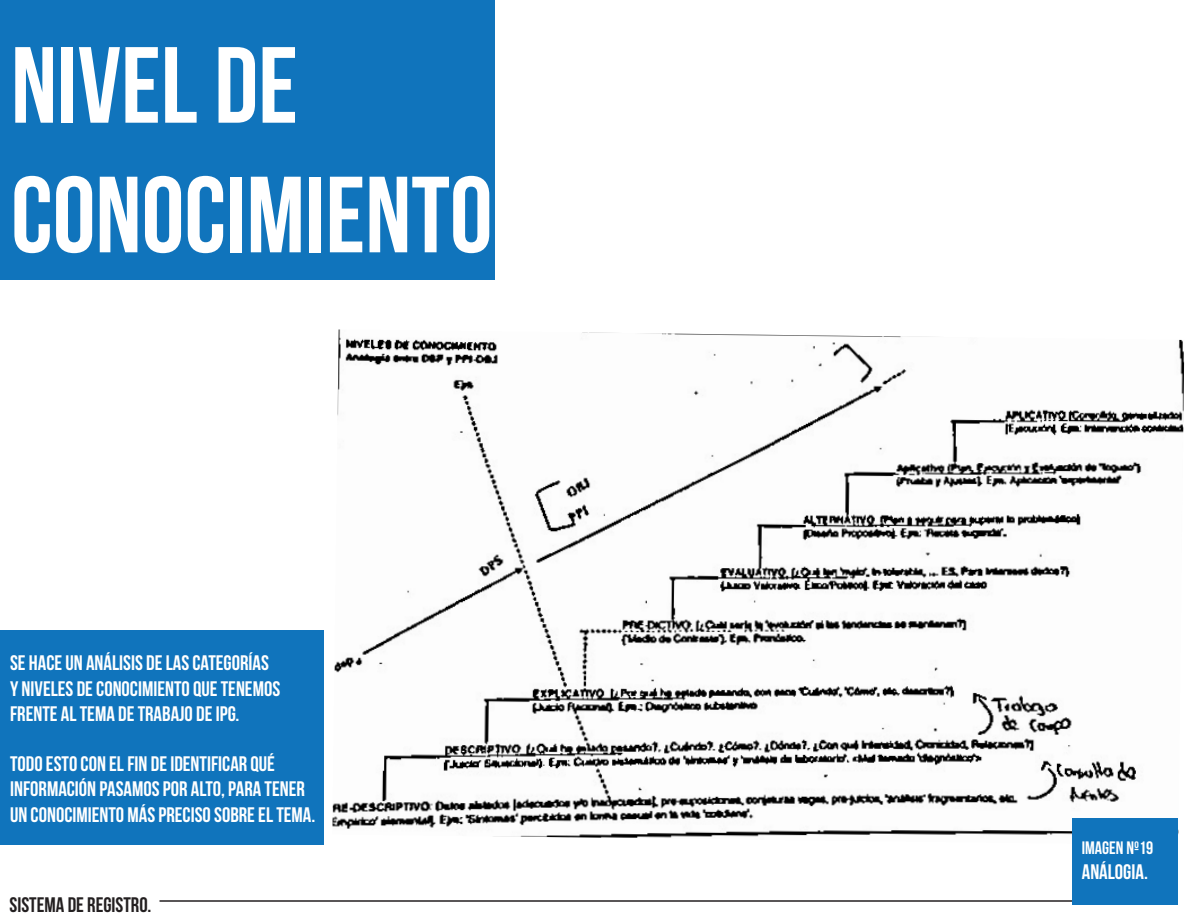
<style>
.page{position:relative;width:1188px;height:918px;background:#fff}
.page>*{position:absolute;margin:0;border:0;box-sizing:border-box;transform-origin:0 0}
.t1{font:108px/129.6px "Bebas Neue";color:#fff}
.t2{font:21px/25.2px "Bebas Neue";color:#fff}
.t3{font:21px "Bebas Neue";color:#231f20}
.t4{font:18px "Bebas Neue";color:#fff}
</style>
<div class="page">
<div style="left:0;top:630px;width:324px;height:215px;background:#1074bc"></div>
<div style="left:0;top:0;width:494px;height:280px;background:#1074bc"></div>
<hr style="left:160px;top:900px;width:966px;height:2px;background:#231f20">
<img style="left:332px;top:329px;width:852px;height:516px">
<div style="left:1073px;top:818px;width:105px;height:87px;background:#1074bc"></div>
<h1 class="t1" style="left:11px;top:19px;width:483px">NIVEL DE<br>CONOCIMIENTO</h1>
<p class="t2" style="left:10px;top:650px;width:272px">SE HACE UN ANÁLISIS DE LAS CATEGORÍAS<br>Y NIVELES DE CONOCIMIENTO QUE TENEMOS<br>FRENTE AL TEMA DE TRABAJO DE IPG.</p>
<p class="t2" style="left:10px;top:751px;width:307px">TODO ESTO CON EL FIN DE IDENTIFICAR QUÉ<br>INFORMACIÓN PASAMOS POR ALTO, PARA TENER<br>UN CONOCIMIENTO MÁS PRECISO SOBRE EL TEMA.</p>
<p class="t3" style="left:10px;top:893px;width:143px">SISTEMA DE REGISTRO.</p>
<p class="t4" style="left:1082px;top:838px;width:73px">IMAGEN Nº19</p>
<p class="t2" style="left:1082px;top:859px;width:68px">ANÁLOGIA.</p>
</div>
